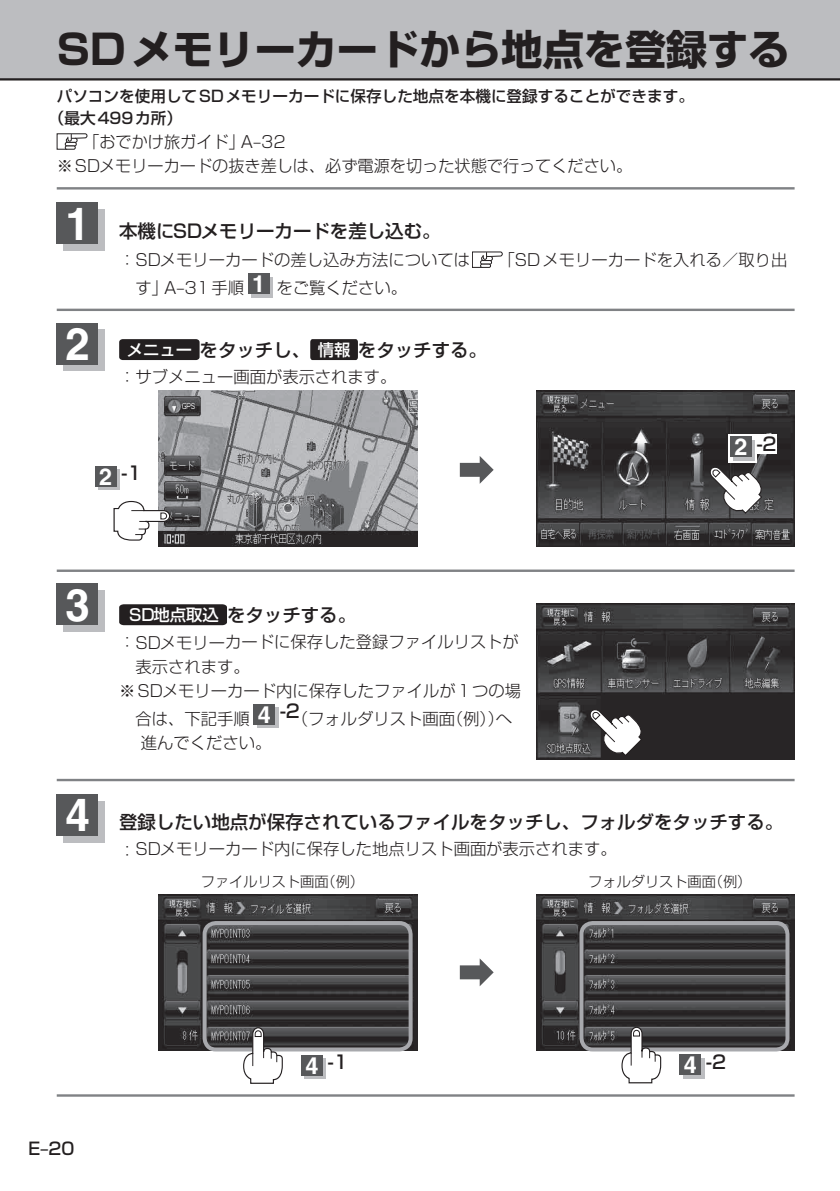
<style>
.page{position:relative;width:840px;height:1191px;background:#fff}
.page>*{position:absolute;margin:0;border:0;box-sizing:border-box;transform-origin:0 0}
.t1{font:700 45.2px "Helvetica";color:#fff}
.t2{font:41.2px "Shin Go Pro Bold 90 msp RKSJ H";color:#231f20}
.t3{font:18.4px "Shin Go Pro Medium 90 msp RKSJ H";color:#231f20}
.t4{font:17px "Shin Go Pro Medium 90 msp RKSJ H";color:#231f20}
.t5{font:16.2px/24.4px "Shin Go Pro Light 90 msp RKSJ H";color:#231f20}
.t6{font:15.6px/22.6px "Shin Go Pro Medium 90 msp RKSJ H";color:#231f20}
.t7{font:14.2px "Shin Go Pro Light 90 msp RKSJ H";color:#231f20}
.s1{font-family:"Helvetica";font-weight:700;font-size:23.4px;color:#fff}
.s2{font-size:16.2px;color:#fff}
</style>
<div class="page">
<div style="left:0;top:0;width:839px;height:79px;background:#bcbdc0"></div>
<hr style="left:0;top:78px;width:839px;height:2px;background:#231f20">
<div style="left:119px;top:604px;width:108px;height:21px;background:#231f20"></div>
<svg style="left:274px;top:704px;width:5px;height:24px"></svg>
<svg style="left:257px;top:707px;width:21px;height:21px"></svg>
<div style="left:253px;top:704px;width:21px;height:21px;background:#57585a"></div>
<svg style="left:57px;top:133px;width:30px;height:17px"></svg>
<div style="left:63px;top:209px;width:42px;height:42px;background:#bcbdc0"></div>
<div style="left:57px;top:203px;width:41px;height:41px;background:#57585a"></div>
<svg style="left:472px;top:251px;width:30px;height:17px"></svg>
<svg style="left:251px;top:273px;width:22px;height:25px"></svg>
<svg style="left:251px;top:277px;width:21px;height:20px"></svg>
<div style="left:248px;top:273px;width:21px;height:21px;background:#57585a"></div>
<hr style="left:57px;top:309px;width:737px;height:2px;background:#808285">
<div style="left:63px;top:330px;width:42px;height:41px;background:#bcbdc0"></div>
<div style="left:57px;top:323px;width:41px;height:41px;background:#57585a"></div>
<div style="left:119px;top:339px;width:80px;height:21px;background:#231f20;border-radius:3px"></div>
<div style="left:310px;top:339px;width:48px;height:21px;background:#231f20;border-radius:3px"></div>
<hr style="left:57px;top:569px;width:737px;height:3px;background:#808285">
<div style="left:63px;top:590px;width:42px;height:42px;background:#bcbdc0"></div>
<div style="left:57px;top:583px;width:41px;height:42px;background:#57585a"></div>
<hr style="left:57px;top:187px;width:737px;height:2px;background:#808285">
<hr style="left:57px;top:779px;width:737px;height:2px;background:#808285">
<div style="left:63px;top:800px;width:42px;height:42px;background:#bcbdc0"></div>
<div style="left:57px;top:794px;width:41px;height:41px;background:#57585a"></div>
<hr style="left:57px;top:1094px;width:737px;height:2px;background:#808285">
<img style="left:159px;top:391px;width:258px;height:156px">
<img style="left:536px;top:391px;width:258px;height:156px">
<img style="left:159px;top:894px;width:258px;height:156px">
<img style="left:536px;top:894px;width:258px;height:156px">
<img style="left:536px;top:603px;width:258px;height:156px">
<svg style="left:113px;top:501px;width:57px;height:39px"></svg>
<svg style="left:116px;top:466px;width:4px;height:24px"></svg>
<svg style="left:98px;top:469px;width:21px;height:21px"></svg>
<div style="left:95px;top:466px;width:21px;height:21px;background:#57585a"></div>
<svg style="left:459px;top:456px;width:34px;height:28px"></svg>
<svg style="left:700px;top:451px;width:68px;height:68px"></svg>
<svg style="left:728px;top:434px;width:28px;height:29px"></svg>
<svg style="left:733px;top:440px;width:21px;height:21px"></svg>
<div style="left:730px;top:436px;width:21px;height:21px;background:#57585a"></div>
<div style="left:756px;top:434px;width:20px;height:20px;background:#fff"></div>
<svg style="left:580px;top:693px;width:68px;height:67px"></svg>
<svg style="left:459px;top:958px;width:34px;height:28px"></svg>
<div style="left:202px;top:921px;width:210px;height:130px;border:4px solid #a8a9ad;border-radius:11px"></div>
<div style="left:579px;top:921px;width:210px;height:130px;border:4px solid #a8a9ad;border-radius:11px"></div>
<svg style="left:621px;top:1026px;width:39px;height:57px"></svg>
<svg style="left:683px;top:1054px;width:22px;height:25px"></svg>
<svg style="left:683px;top:1057px;width:20px;height:21px"></svg>
<div style="left:679px;top:1054px;width:21px;height:21px;background:#57585a"></div>
<svg style="left:243px;top:1027px;width:40px;height:56px"></svg>
<svg style="left:305px;top:1058px;width:21px;height:21px"></svg>
<div style="left:301px;top:1054px;width:21px;height:21px;background:#57585a"></div>
<h2 class="t2" style="left:57px;top:34px;width:734px">SDメモリーカードから地点を登録する</h2>
<p class="t6" style="left:49px;top:87px;width:646px;text-indent:8px">パソコンを使用してSDメモリーカードに保存した地点を本機に登録することができます。（最大499カ所）</p>
<p class="t5" style="left:57px;top:132px;width:576px;text-indent:27px">「おでかけ旅ガイド」A‒32<br>※SDメモリーカードの抜き差しは、必ず電源を切った状態で行ってください。</p>
<h1 class="t1" style="left:65px;top:207px;width:26px">1</h1>
<p class="t3" style="left:119px;top:224px;width:323px">本機にSDメモリーカードを差し込む。</p>
<p class="t5" style="left:119px;top:250px;width:352px">： SDメモリーカードの差し込み方法については</p>
<p class="t5" style="left:498px;top:250px;width:290px">「SDメモリーカードを入れる／取り出</p>
<p class="t5" style="left:135px;top:278px;width:273px">す」A‒31手順 <span class="s1">1</span> をご覧ください。</p>
<h1 class="t1" style="left:65px;top:327px;width:26px">2</h1>
<p class="t3" style="left:127px;top:343px;width:361px"><span class="s2">メニュー</span>をタッチし、<span class="s2">情報</span>をタッチする。</p>
<p class="t5" style="left:119px;top:367px;width:279px">：サブメニュー画面が表示されます。</p>
<p class="t3" style="left:99px;top:466px;width:44px"><span class="s1">2</span> -1</p>
<p class="t3" style="left:734px;top:437px;width:44px"><span class="s1">2</span> -2</p>
<h1 class="t1" style="left:65px;top:588px;width:26px">3</h1>
<h1 class="t1" style="left:65px;top:798px;width:26px">4</h1>
<p class="t3" style="left:129px;top:608px;width:228px"><span class="s2">SD地点取込</span>をタッチする。</p>
<p class="t5" style="left:119px;top:632px;width:401px">： SDメモリーカードに保存した登録ファイルリストが</p>
<p class="t5" style="left:135px;top:656px;width:116px">表示されます。</p>
<p class="t5" style="left:119px;top:680px;width:403px">※ SDメモリーカード内に保存したファイルが1つの場</p>
<p class="t5" style="left:141px;top:708px;width:372px;text-indent:-5px">合は、下記手順 <span class="s1">4</span> <sup>-2</sup>（フォルダリスト画面（例））へ進んでください。</p>
<p class="t3" style="left:119px;top:814px;width:665px">登録したい地点が保存されているファイルをタッチし、フォルダをタッチする。</p>
<p class="t5" style="left:119px;top:839px;width:499px">：SDメモリーカード内に保存した地点リスト画面が表示されます。</p>
<p class="t7" style="left:201px;top:876px;width:164px">ファイルリスト画面（例）</p>
<p class="t7" style="left:588px;top:876px;width:164px">フォルダリスト画面（例）</p>
<p class="t4" style="left:28px;top:1142px;width:47px">E‒20</p>
<p class="t3" style="left:305px;top:1055px;width:44px"><span class="s1">4</span> -1</p>
<p class="t3" style="left:683px;top:1054px;width:44px"><span class="s1">4</span> -2</p>
</div>
